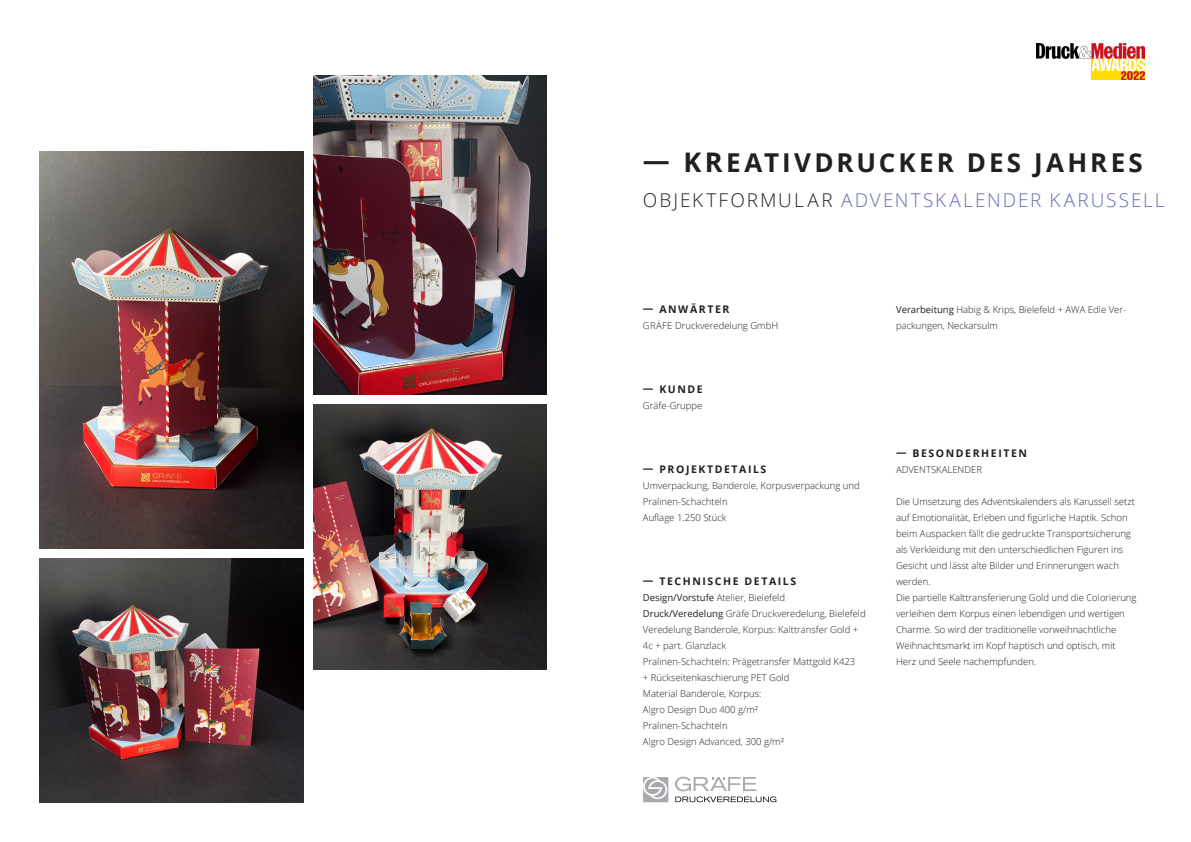
<style>
.page{position:relative;width:1191px;height:842px;background:#fff}
.page>*{position:absolute;margin:0;border:0;box-sizing:border-box;transform-origin:0 0}
.t1{font:700 26px "Open Sans";letter-spacing:.12em;color:#231f20}
.t2{font:300 19px "Open Sans";letter-spacing:.11em;color:#656db3}
.t3{font:700 10.5px "Open Sans";letter-spacing:.15em;color:#231f20}
.t4{font:300 9.5px/16px "Open Sans";color:#231f20}
.s1{font-size:27px}
.s2{color:#231f20}
.s3{font-weight:400}
</style>
<div class="page">
<svg style="left:643px;top:777px;width:25px;height:25px"></svg>
<svg style="left:675px;top:777px;width:101px;height:25px"></svg>
<img style="left:40px;top:151px;width:263px;height:398px">
<img style="left:314px;top:404px;width:232px;height:265px">
<img style="left:40px;top:558px;width:263px;height:244px">
<img style="left:313px;top:76px;width:233px;height:319px">
<img style="left:1036px;top:43px;width:108px;height:37px">
<p class="t1" style="left:643px;top:145px;width:501px"><span class="s1">— KR</span>EATIVDRUCKER DES JAHRES</p>
<p class="t2" style="left:643px;top:187px;width:523px"><span class="s2">OBJEKTFORMULAR</span> ADVENTSKALENDER KARUSSELL</p>
<p class="t3" style="left:643px;top:301px;width:88px">— ANWÄRTER</p>
<p class="t4" style="left:643px;top:317px;width:137px">GRÄFE Druckveredelung GmbH</p>
<p class="t3" style="left:643px;top:381px;width:61px">— KUNDE</p>
<p class="t4" style="left:643px;top:397px;width:61px">Gräfe-Gruppe</p>
<p class="t3" style="left:643px;top:461px;width:125px">— PROJEKTDETAILS</p>
<p class="t4" style="left:643px;top:477px;width:218px">Umverpackung, Banderole, Korpusverpackung und<br>Pralinen-Schachteln</p>
<p class="t4" style="left:643px;top:509px;width:85px">Auflage 1.250 Stück</p>
<p class="t3" style="left:643px;top:573px;width:155px">— TECHNISCHE DETAILS</p>
<p class="t4" style="left:643px;top:589px;width:144px"><span class="s3">Design/Vorstufe</span> Atelier, Bielefeld</p>
<p class="t4" style="left:643px;top:605px;width:224px"><span class="s3">Druck/Veredelung</span> Gräfe Druckveredelung, Bielefeld</p>
<p class="t4" style="left:643px;top:621px;width:217px">Veredelung Banderole, Korpus: Kalttransfer Gold +<br>4c + part. Glanzlack</p>
<p class="t4" style="left:643px;top:653px;width:214px">Pralinen-Schachteln: Prägetransfer Mattgold K423</p>
<p class="t4" style="left:643px;top:669px;width:148px">+ Rückseitenkaschierung PET Gold</p>
<p class="t4" style="left:643px;top:685px;width:120px">Material Banderole, Korpus:<br>Algro Design Duo 400 g/m²</p>
<p class="t4" style="left:643px;top:717px;width:142px">Pralinen-Schachteln<br>Algro Design Advanced, 300 g/m²</p>
<p class="t4" style="left:896px;top:301px;width:231px"><span class="s3">Verarbeitung</span> Habig &amp; Krips, Bielefeld + AWA Edle Ver&shy;packungen, Neckarsulm</p>
<p class="t3" style="left:896px;top:445px;width:132px">— BESONDERHEITEN</p>
<p class="t4" style="left:896px;top:461px;width:87px">ADVENTSKALENDER</p>
<p class="t4" style="left:896px;top:493px;width:240px">Die Umsetzung des Adventskalenders als Karussell setzt auf Emotionalität, Erleben und figürliche Haptik. Schon beim Auspacken fällt die gedruckte Transportsicherung als Verkleidung mit den unterschiedlichen Figuren ins Gesicht und lässt alte Bilder und Erinnerungen wach werden.</p>
<p class="t4" style="left:896px;top:589px;width:242px">Die partielle Kalttransferierung Gold und die Colorierung verleihen dem Korpus einen lebendigen und wertigen Charme. So wird der traditionelle vorweihnachtliche Weihnachtsmarkt im Kopf haptisch und optisch, mit Herz und Seele nachempfunden.</p>
</div>
